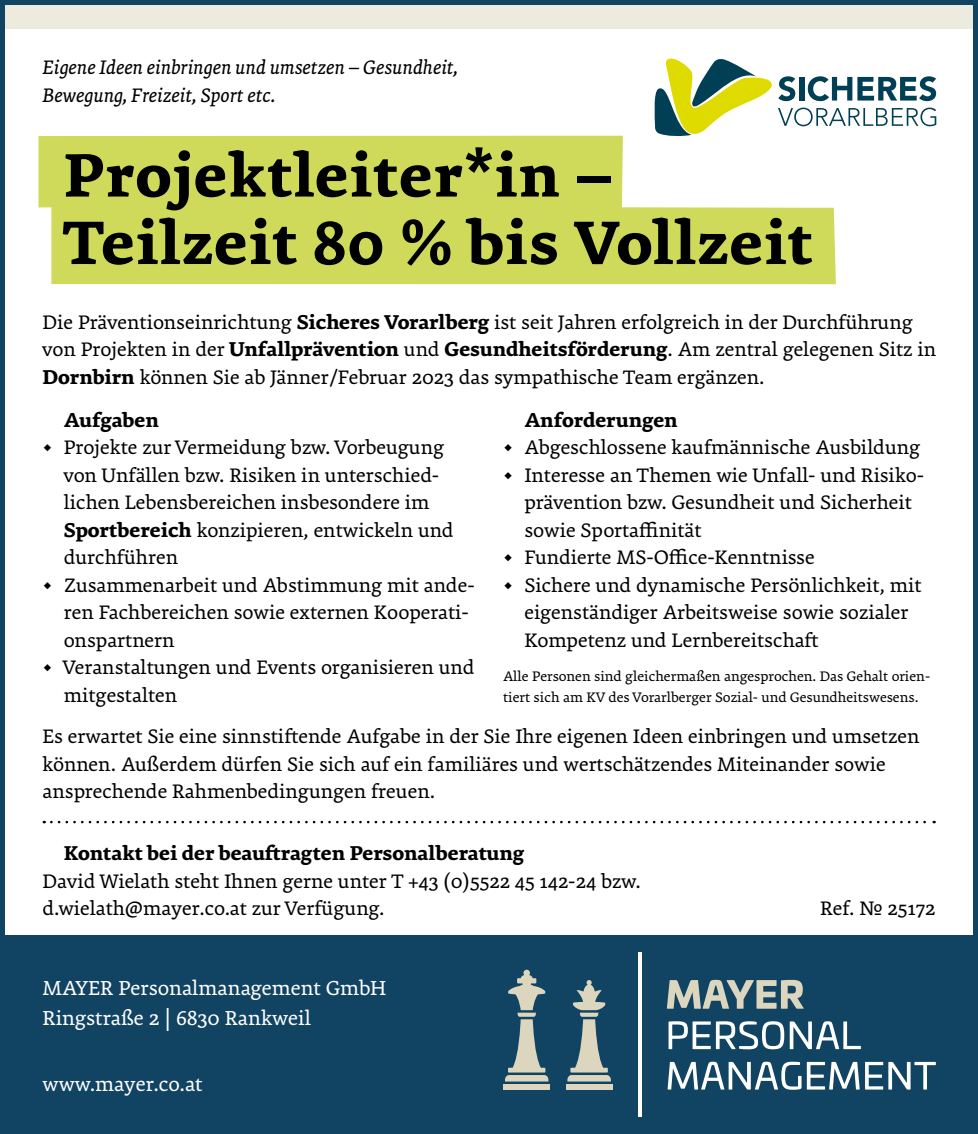
<style>
.page{position:relative;width:978px;height:1134px;background:#fff}
.page>*{position:absolute;margin:0;border:0;box-sizing:border-box;transform-origin:0 0}
.t1{font:700 65px/67.5px "Premiera";letter-spacing:.02em;color:#000}
.t2{font:22px/30px "Premiera";color:#fff}
.t3{font:21.25px/27.5px "Premiera";color:#000}
.t4{font:italic 21.25px/27.5px "Premiera";letter-spacing:-.005em;color:#000}
.t5{font:700 21.25px "Premiera";color:#000}
.t6{font:15px/20.5px "Premiera";color:#000}
.s1{font-weight:700}
</style>
<div class="page">
<svg style="left:38px;top:136px;width:798px;height:148px;background:#d6df71"></svg>
<div style="left:0;top:935px;width:978px;height:199px;background:#114362"></div>
<svg style="left:655px;top:59px;width:281px;height:77px"></svg>
<svg style="left:51px;top:821px;width:884px;height:2px"></svg>
<div style="left:503px;top:1084px;width:47px;height:5px;background:#dbd6bd"></div>
<svg style="left:505px;top:970px;width:43px;height:111px"></svg>
<div style="left:566px;top:1084px;width:46px;height:5px;background:#dbd6bd"></div>
<svg style="left:567px;top:980px;width:44px;height:101px"></svg>
<hr style="left:639px;top:952px;width:3px;height:165px;background:#fff">
<svg style="left:667px;top:980px;width:137px;height:29px"></svg>
<svg style="left:669px;top:1021px;width:115px;height:28px"></svg>
<svg style="left:790px;top:1021px;width:71px;height:28px"></svg>
<svg style="left:668px;top:1062px;width:133px;height:28px"></svg>
<svg style="left:807px;top:1062px;width:129px;height:27px"></svg>
<div style="left:0;top:0;width:978px;height:28px;background:#edebdd"></div>
<div style="left:0;top:0;width:978px;height:1134px;border:5px solid #114362"></div>
<p class="t4" style="left:43px;top:53px;width:417px">Eigene Ideen einbringen und umsetzen – Gesundheit,<br>Bewegung, Freizeit, Sport etc.</p>
<h1 class="t1" style="left:64px;top:141px;width:750px">Projektleiter*in –<br>Teilzeit 80 % bis Vollzeit</h1>
<p class="t3" style="left:43px;top:308px;width:895px">Die Präventionseinrichtung <span class="s1">Sicheres Vorarlberg</span> ist seit Jahren erfolgreich in der Durchführung von Projekten in der <span class="s1">Unfallprävention</span> und <span class="s1">Gesundheitsförderung</span>. Am zentral gelegenen Sitz in<br><span class="s1">Dornbirn</span> können Sie ab Jänner/Februar 2023 das sympathische Team ergänzen.</p>
<p class="t5" style="left:64px;top:406px;width:97px">Aufgaben</p>
<p class="t3" style="left:64px;top:434px;width:412px">Projekte zur Vermeidung bzw. Vorbeugung von Unfällen bzw. Risiken in unterschied&shy;lichen Lebensbereichen insbesondere im <span class="s1">Sportbereich</span> konzipieren, entwickeln und durchführen<br>Zusammenarbeit und Abstimmung mit ande&shy;ren Fachbereichen sowie externen Kooperati&shy;onspartnern<br>Veranstaltungen und Events organisieren und mitgestalten</p>
<p class="t5" style="left:524px;top:406px;width:155px">Anforderungen</p>
<p class="t3" style="left:524px;top:434px;width:401px">Abgeschlossene kaufmännische Ausbildung Interesse an Themen wie Unfall- und Risiko&shy;prävention bzw. Gesundheit und Sicherheit sowie Sportaffinität<br>Fundierte MS-Office-Kenntnisse<br>Sichere und dynamische Persönlichkeit, mit eigenständiger Arbeitsweise sowie sozialer Kompetenz und Lernbereitschaft</p>
<p class="t6" style="left:503px;top:666px;width:429px">Alle Personen sind gleichermaßen angesprochen. Das Gehalt orien&shy;tiert sich am KV des Vorarlberger Sozial- und Gesundheitswesens.</p>
<p class="t3" style="left:43px;top:723px;width:878px">Es erwartet Sie eine sinnstiftende Aufgabe in der Sie Ihre eigenen Ideen einbringen und umsetzen können. Außerdem dürfen Sie sich auf ein familiäres und wertschätzendes Miteinander sowie ansprechende Rahmenbedingungen freuen.</p>
<p class="t5" style="left:64px;top:840px;width:462px">Kontakt bei der beauftragten Personalberatung</p>
<p class="t3" style="left:43px;top:867px;width:600px">David Wielath steht Ihnen gerne unter T +43 (0)5522 45 142-24 bzw. d.wielath@mayer.co.at zur Verfügung.</p>
<p class="t2" style="left:43px;top:973px;width:345px">MAYER Personalmanagement GmbH<br>Ringstraße 2 | 6830 Rankweil</p>
<p class="t2" style="left:43px;top:1069px;width:162px">www.mayer.co.at</p>
<p class="t3" style="left:820px;top:895px;width:117px">Ref. № 25172</p>
</div>
